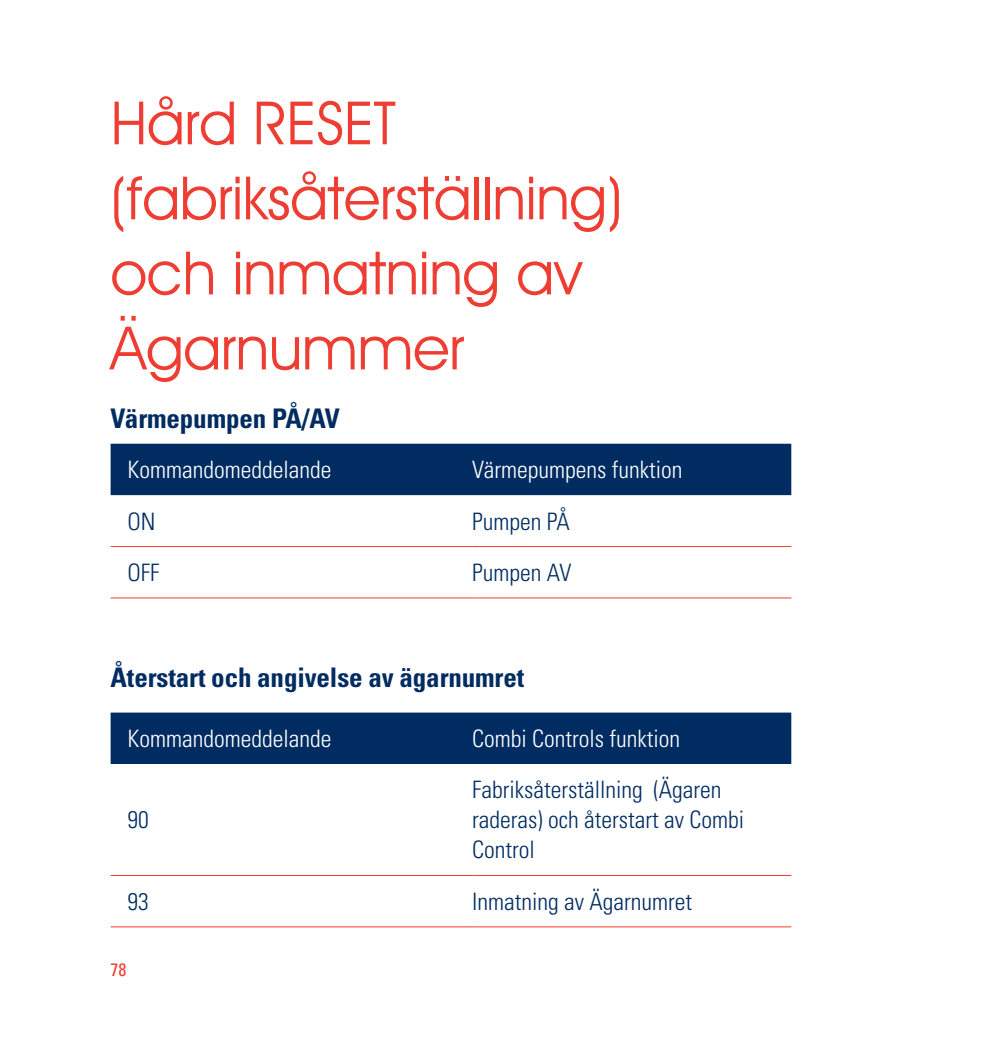
<style>
.page{position:relative;width:987px;height:1038px;background:#fff}
.page>*{position:absolute;margin:0;border:0;box-sizing:border-box;transform-origin:0 0}
.pealkiri{font:60px/75px "Avant Garde IT Cby BT";letter-spacing:-.005em;color:#ee3e34}
.tekst{font:700 condensed 27px "Univers LT Std";letter-spacing:-.005em;color:#002c62}
.tekst_tabelis{font:300 condensed 24px/30px "Univers LT Std";color:#002c62}
.tabeli_päis{font:300 condensed 24px "Univers LT Std";color:#fff}
.t1{font:condensed 18px "Univers LT Std";color:#ee3e34}
</style>
<div class="page">
<div style="left:111px;top:443px;width:680px;height:52px;background:#002c62"></div>
<hr style="left:111px;top:546px;width:361px;height:1px;background:#ee3e34">
<hr style="left:472px;top:546px;width:319px;height:1px;background:#ee3e34">
<hr style="left:111px;top:597px;width:361px;height:1px;background:#ee3e34">
<hr style="left:472px;top:597px;width:319px;height:1px;background:#ee3e34">
<div style="left:111px;top:712px;width:680px;height:52px;background:#002c62"></div>
<hr style="left:111px;top:875px;width:361px;height:1px;background:#ee3e34">
<hr style="left:472px;top:875px;width:319px;height:1px;background:#ee3e34">
<hr style="left:111px;top:926px;width:361px;height:1px;background:#ee3e34">
<hr style="left:472px;top:926px;width:319px;height:1px;background:#ee3e34">
<p class="pealkiri" style="left:111px;top:85px;width:513px">Hård RESET (fabriksåterställning) och inmatning av<br>Ägarnummer</p>
<p class="tekst" style="left:111px;top:402px;width:230px">Värmepumpen PÅ/AV</p>
<p class="tabeli_päis" style="left:128px;top:455px;width:205px">Kommandomeddelande</p>
<p class="tabeli_päis" style="left:472px;top:455px;width:212px">Värmepumpens funktion</p>
<p class="tekst_tabelis" style="left:128px;top:506px;width:30px">ON</p>
<p class="tekst_tabelis" style="left:472px;top:506px;width:99px">Pumpen PÅ</p>
<p class="tekst_tabelis" style="left:128px;top:557px;width:34px">OFF</p>
<p class="tekst_tabelis" style="left:472px;top:557px;width:101px">Pumpen AV</p>
<p class="tekst" style="left:111px;top:661px;width:415px">Återstart och angivelse av ägarnumret</p>
<p class="tabeli_päis" style="left:128px;top:724px;width:205px">Kommandomeddelande</p>
<p class="tabeli_päis" style="left:472px;top:724px;width:209px">Combi Controls funktion</p>
<p class="tekst_tabelis" style="left:128px;top:805px;width:23px">90</p>
<p class="tekst_tabelis" style="left:472px;top:775px;width:273px">Fabriksåterställning (Ägaren raderas) och återstart av Combi<br>Control</p>
<p class="tekst_tabelis" style="left:128px;top:886px;width:23px">93</p>
<p class="tekst_tabelis" style="left:472px;top:886px;width:221px">Inmatning av Ägarnumret</p>
<p class="t1" style="left:111px;top:958px;width:17px">78</p>
</div>
